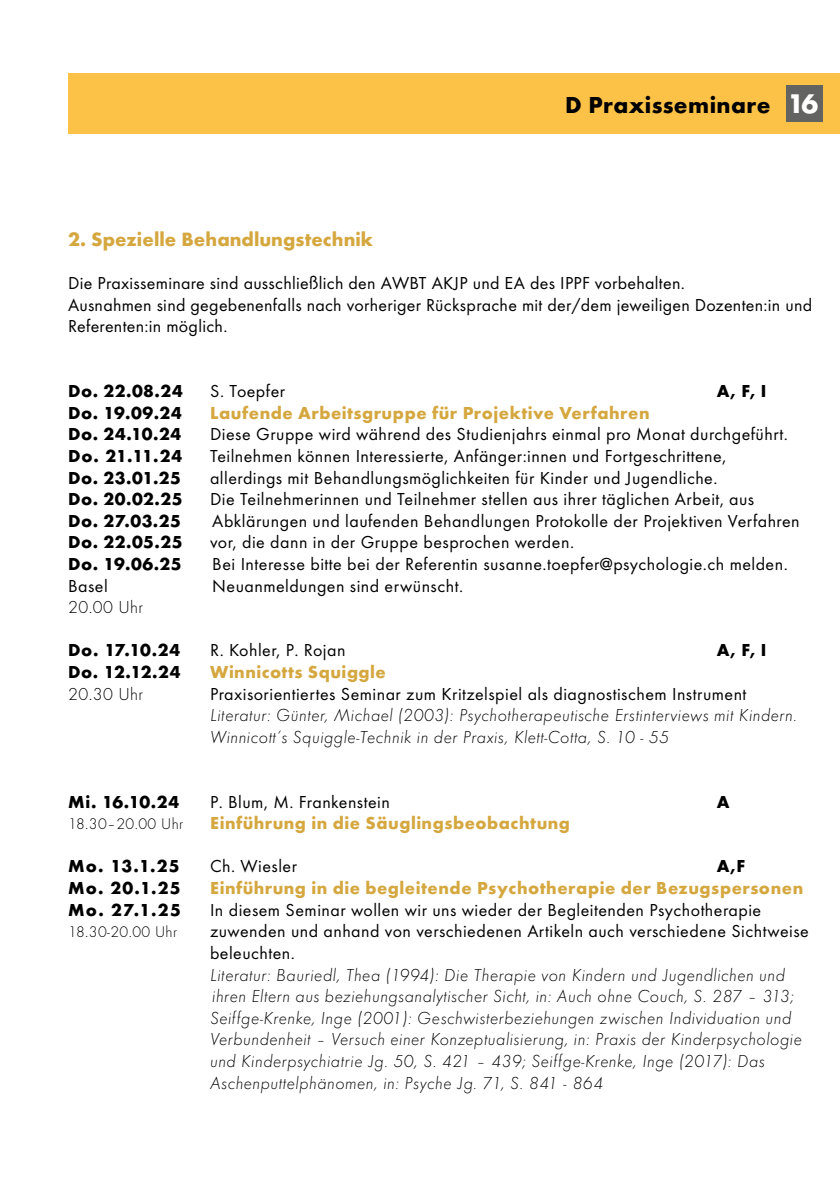
<style>
.page{position:relative;width:840px;height:1191px;background:#fff}
.page>*{position:absolute;margin:0;border:0;box-sizing:border-box;transform-origin:0 0}
.t1{font:700 24px "Function";letter-spacing:.015em;color:#000}
.t2{font:700 20px "Function";letter-spacing:.005em;color:#d5a73f}
.t3{font:18px/21.6px "Function";letter-spacing:.025em;color:#000}
.t4{font:italic 300 18px/21.6px "Function";letter-spacing:.025em;color:#000}
.t5{font:700 18px "Function";letter-spacing:.025em;color:#000}
.t6{font:700 18px "Function";letter-spacing:.025em;color:#d5a73f}
.t7{font:300 18px "Function";letter-spacing:.025em;color:#000}
.t8{font:300 16px "Function";letter-spacing:.025em;color:#000}
.s1{font-size:28px;color:#fff}
</style>
<div class="page">
<div style="left:68px;top:73px;width:771px;height:61px;background:#fcc248"></div>
<div style="left:786px;top:86px;width:36px;height:36px;background:#636362"></div>
<h1 class="t1" style="left:565px;top:90px;width:254px">D Praxisseminare <span class="s1">16</span></h1>
<p class="t2" style="left:68px;top:227px;width:306px">2. Spezielle Behandlungstechnik</p>
<p class="t3" style="left:68px;top:272px;width:745px">Die Praxisseminare sind ausschließlich den AWBT AKJP und EA des IPPF vorbehalten.<br>Ausnahmen sind gegebenenfalls nach vorheriger Rücksprache mit der/dem jeweiligen Dozenten:in und<br>Referenten:in möglich.</p>
<p class="t5" style="left:68px;top:380px;width:116px">Do. 22.08.24</p>
<p class="t3" style="left:210px;top:380px;width:77px">S. Toepfer</p>
<p class="t5" style="left:716px;top:380px;width:51px">A, F, I</p>
<p class="t5" style="left:68px;top:402px;width:115px">Do. 19.09.24</p>
<p class="t6" style="left:210px;top:402px;width:441px">Laufende Arbeitsgruppe für Projektive Verfahren</p>
<p class="t5" style="left:68px;top:424px;width:115px">Do. 24.10.24</p>
<p class="t3" style="left:210px;top:424px;width:579px">Diese Gruppe wird während des Studienjahrs einmal pro Monat durchgeführt.</p>
<p class="t5" style="left:68px;top:445px;width:116px">Do. 21.11.24</p>
<p class="t3" style="left:210px;top:445px;width:517px">Teilnehmen können Interessierte, Anfänger:innen und Fortgeschrittene,</p>
<p class="t5" style="left:68px;top:467px;width:114px">Do. 23.01.25</p>
<p class="t3" style="left:210px;top:467px;width:508px">allerdings mit Behandlungsmöglichkeiten für Kinder und Jugendliche.</p>
<p class="t5" style="left:68px;top:488px;width:116px">Do. 20.02.25</p>
<p class="t3" style="left:210px;top:488px;width:545px">Die Teilnehmerinnen und Teilnehmer stellen aus ihrer täglichen Arbeit, aus</p>
<p class="t5" style="left:68px;top:510px;width:114px">Do. 27.03.25</p>
<p class="t3" style="left:212px;top:510px;width:588px">Abklärungen und laufenden Behandlungen Protokolle der Projektiven Verfahren</p>
<p class="t5" style="left:68px;top:532px;width:116px">Do. 22.05.25</p>
<p class="t3" style="left:210px;top:532px;width:365px">vor, die dann in der Gruppe besprochen werden.</p>
<p class="t5" style="left:68px;top:553px;width:115px">Do. 19.06.25</p>
<p class="t3" style="left:212px;top:553px;width:576px">Bei Interesse bitte bei der Referentin susanne.toepfer@psychologie.ch melden.</p>
<p class="t3" style="left:68px;top:575px;width:41px">Basel</p>
<p class="t3" style="left:212px;top:575px;width:252px">Neuanmeldungen sind erwünscht.</p>
<p class="t7" style="left:68px;top:597px;width:77px">20.00 Uhr</p>
<p class="t5" style="left:68px;top:640px;width:114px">Do. 17.10.24</p>
<p class="t3" style="left:210px;top:640px;width:137px">R. Kohler, P. Rojan</p>
<p class="t5" style="left:716px;top:640px;width:51px">A, F, I</p>
<p class="t5" style="left:68px;top:661px;width:114px">Do. 12.12.24</p>
<p class="t6" style="left:210px;top:661px;width:177px">Winnicotts Squiggle</p>
<p class="t7" style="left:68px;top:684px;width:77px">20.30 Uhr</p>
<p class="t3" style="left:210px;top:683px;width:537px">Praxisorientiertes Seminar zum Kritzelspiel als diagnostischem Instrument</p>
<p class="t4" style="left:210px;top:705px;width:588px">Literatur: Günter, Michael (2003): Psychotherapeutische Erstinterviews mit Kindern.<br>Winnicott’s Squiggle-Technik in der Praxis, Klett-Cotta, S. 10 - 55</p>
<p class="t5" style="left:68px;top:791px;width:113px">Mi. 16.10.24</p>
<p class="t3" style="left:210px;top:791px;width:181px">P. Blum, M. Frankenstein</p>
<p class="t5" style="left:716px;top:791px;width:14px">A</p>
<p class="t8" style="left:68px;top:815px;width:117px">18.30–20.00 Uhr</p>
<p class="t6" style="left:210px;top:812px;width:361px">Einführung in die Säuglingsbeobachtung</p>
<p class="t5" style="left:68px;top:856px;width:113px">Mo. 13.1.25</p>
<p class="t3" style="left:210px;top:856px;width:88px">Ch. Wiesler</p>
<p class="t5" style="left:716px;top:856px;width:30px">A,F</p>
<p class="t5" style="left:68px;top:877px;width:114px">Mo. 20.1.25</p>
<p class="t6" style="left:210px;top:877px;width:594px">Einführung in die begleitende Psychotherapie der Bezugspersonen</p>
<p class="t5" style="left:68px;top:899px;width:114px">Mo. 27.1.25</p>
<p class="t3" style="left:210px;top:899px;width:552px">In diesem Seminar wollen wir uns wieder der Begleitenden Psychotherapie</p>
<p class="t8" style="left:68px;top:923px;width:111px">18.30-20.00 Uhr</p>
<p class="t3" style="left:210px;top:920px;width:600px">zuwenden und anhand von verschiedenen Artikeln auch verschiedene Sichtweise beleuchten.</p>
<p class="t4" style="left:210px;top:964px;width:593px">Literatur: Bauriedl, Thea (1994): Die Therapie von Kindern und Jugendlichen und ihren Eltern aus beziehungsanalytischer Sicht, in: Auch ohne Couch, S. 287 – 313; Seiffge-Krenke, Inge (2001): Geschwisterbeziehungen zwischen Individuation und Verbundenheit – Versuch einer Konzeptualisierung, in: Praxis der Kinderpsychologie und Kinderpsychiatrie Jg. 50, S. 421 – 439; Seiffge-Krenke, Inge (2017): Das Aschenputtelphänomen, in: Psyche Jg. 71, S. 841 - 864</p>
</div>
